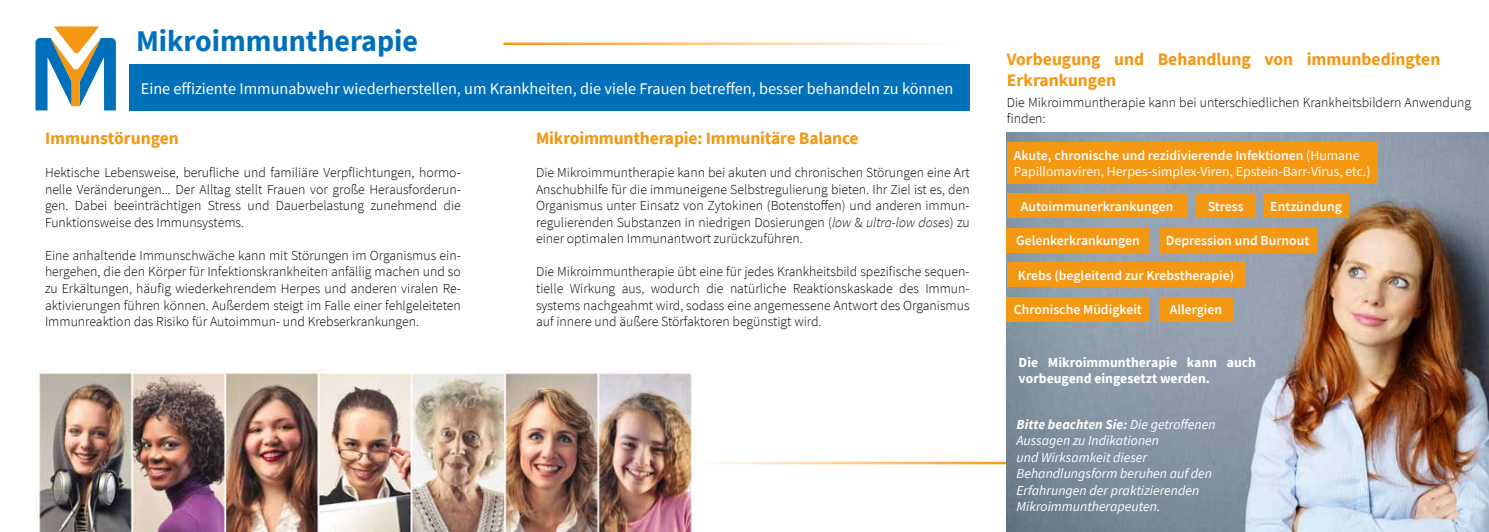
<style>
.page{position:relative;width:1489px;height:532px;background:#fff}
.page>*{position:absolute;margin:0;border:0;box-sizing:border-box;transform-origin:0 0}
.t1{font:700 30px "Source Sans Pro";color:#0070ba}
.t2{font:700 17.5px/21px "Source Sans Pro";color:#f49712}
.t3{font:16.25px "Source Sans Pro";color:#fff}
.t4{font:300 13.75px/16.5px "Source Sans Pro";color:#000;text-align:justify}
.t5{font:italic 13.75px/16.5px "Source Sans Pro";color:#fff}
.t6{font:600 13.75px "Source Sans Pro";color:#fff}
.t7{font:13.75px/16.5px "Source Sans Pro";color:#fff}
.t8{font:700 13.75px/16.5px "Source Sans Pro";color:#fff}
.s1{font-style:italic}
.s2{font-weight:600}
.s3{font-weight:700}
</style>
<div class="page">
<div style="left:129px;top:64px;width:840px;height:46px;background:#0070ba"></div>
<svg style="left:35px;top:26px;width:81px;height:84px"></svg>
<img style="left:1006px;top:132px;width:482px;height:399px">
<div style="left:1006px;top:142px;width:371px;height:41px;background:#f49712"></div>
<div style="left:1195px;top:193px;width:60px;height:25px;background:#f49712"></div>
<div style="left:1006px;top:262px;width:239px;height:25px;background:#f49712"></div>
<div style="left:1006px;top:297px;width:142px;height:24px;background:#f49712"></div>
<div style="left:1263px;top:193px;width:85px;height:25px;background:#f49712"></div>
<div style="left:1006px;top:228px;width:142px;height:24px;background:#f49712"></div>
<div style="left:1158px;top:228px;width:158px;height:24px;background:#f49712"></div>
<div style="left:1158px;top:297px;width:74px;height:24px;background:#f49712"></div>
<div style="left:1006px;top:193px;width:181px;height:25px;background:#f49712"></div>
<img style="left:35px;top:369px;width:660px;height:162px">
<h1 class="t1" style="left:136px;top:21px;width:283px">Mikroimmuntherapie</h1>
<p class="t3" style="left:141px;top:78px;width:814px">Eine effiziente Immunabwehr wiederherstellen, um Krankheiten, die viele Frauen betreffen, besser behandeln zu können</p>
<p class="t2" style="left:536px;top:128px;width:324px">Mikroimmuntherapie: Immunitäre Balance</p>
<p class="t4" style="left:536px;top:164px;width:435px">Die Mikroimmuntherapie kann bei akuten und chronischen Störungen eine Art Anschubhilfe für die immuneigene Selbstregulierung bieten. Ihr Ziel ist es, den Organismus unter Einsatz von Zytokinen (Botenstoffen) und anderen immun&shy;regulierenden Substanzen in niedrigen Dosierungen (<span class="s1">low</span> &amp; <span class="s1">ultra-low doses</span>) zu einer optimalen Immunantwort zurückzuführen.</p>
<p class="t4" style="left:536px;top:263px;width:435px">Die Mikroimmuntherapie übt eine für jedes Krankheitsbild spezifische sequen&shy;tielle Wirkung aus, wodurch die natürliche Reaktionskaskade des Immun&shy;systems nachgeahmt wird, sodass eine angemessene Antwort des Organismus auf innere und äußere Störfaktoren begünstigt wird.</p>
<p class="t2" style="left:45px;top:128px;width:135px">Immunstörungen</p>
<p class="t4" style="left:45px;top:164px;width:417px">Hektische Lebensweise, berufliche und familiäre Verpflichtungen, hormo&shy;nelle Veränderungen... Der Alltag stellt Frauen vor große Herausforderun&shy;gen. Dabei beeinträchtigen Stress und Dauerbelastung zunehmend die Funktionsweise des Immunsystems.</p>
<p class="t4" style="left:45px;top:247px;width:417px">Eine anhaltende Immunschwäche kann mit Störungen im Organismus ein&shy;hergehen, die den Körper für Infektionskrankheiten anfällig machen und so zu Erkä ltungen, häufig wiederkehrendem Herpes und anderen viralen Re&shy;aktivierungen führen können. Außerdem steigt im Falle einer fehlgeleiteten Immunreaktion das Risiko für Autoimmun- und Krebserkrankungen.</p>
<p class="t2" style="left:1006px;top:48px;width:435px">Vorbeugung und Behandlung von immunbedingten<br>Erkrankungen</p>
<p class="t4" style="left:1006px;top:94px;width:466px">Die Mikroimmuntherapie kann bei unterschiedlichen Krankheitsbildern Anwendung finden:</p>
<p class="t7" style="left:1013px;top:147px;width:358px"><span class="s2">Akute, chronische und rezidivierende Infektionen</span> (Humane<br>Papillomaviren, Herpes-simplex-Viren, Epstein-Barr-Virus, etc.)</p>
<p class="t6" style="left:1207px;top:197px;width:37px">Stress</p>
<p class="t6" style="left:1020px;top:197px;width:154px">Autoimmunerkrankungen</p>
<p class="t6" style="left:1270px;top:197px;width:73px">Entzündung</p>
<p class="t6" style="left:1016px;top:231px;width:125px">Gelenkerkrankungen</p>
<p class="t6" style="left:1165px;top:231px;width:145px">Depression und Burnout</p>
<p class="t6" style="left:1017px;top:266px;width:218px">Krebs (begleitend zur Krebstherapie)</p>
<p class="t6" style="left:1013px;top:300px;width:129px">Chronische Müdigkeit</p>
<p class="t6" style="left:1169px;top:300px;width:54px">Allergien</p>
<p class="t8" style="left:1018px;top:353px;width:239px">Die Mikroimmuntherapie kann auch vorbeugend eingesetzt werden.</p>
<p class="t5" style="left:1016px;top:415px;width:201px"><span class="s3">Bitte beachten Sie:</span> Die getroffenen<br>Aussagen zu Indikationen<br>und Wirksamkeit dieser<br>Behandlungsform beruhen auf den<br>Erfahrungen der praktizierenden<br>Mikroimmuntherapeuten.</p>
</div>
